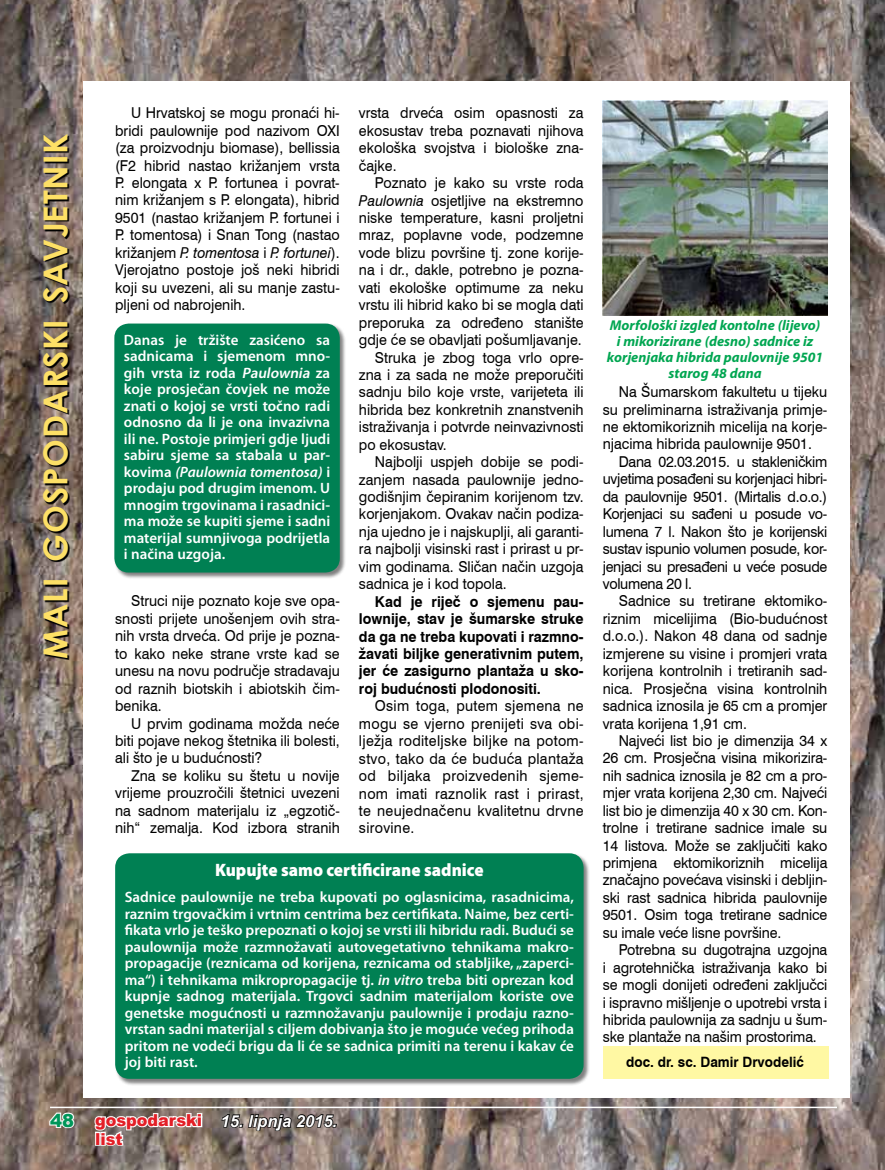
<style>
.page{position:relative;width:885px;height:1170px;background:#fff}
.page>*{position:absolute;margin:0;border:0;box-sizing:border-box;transform-origin:0 0}
.t1{font:700 33px "Century Gothic";letter-spacing:.03em;color:#fde066}
.t2{font:900 18px "Myriad Pro";color:#fff;scale:.95 1}
.t3{font:900 18px "Arial";color:#009659}
.t4{font:900 16.5px/17.9px "Arial";color:#e31f27}
.t5{font:15px/17.4px "Swiss 721 BT";color:#000;text-align:justify;scale:.95 1}
.t6{font:600 15px/16.5px "Myriad Pro";color:#fff;text-align:justify}
.t7{font:700 15px/17.4px "Swiss 721 BT";color:#000;text-align:justify;scale:.95 1}
.t8{font:italic 700 14.25px/15.8px "Myriad Pro";color:#00a651;text-align:center}
.t9{font:700 14.25px "Swiss 721 BT";color:#000;scale:.95 1}
.s1{font-style:italic}
.s2{font-weight:700;font-style:italic;color:#fff}
</style>
<div class="page">
<img style="left:0;top:0;width:884px;height:1169px">
<svg style="left:45px;top:135px;width:25px;height:524px;background:#4f453f"></svg>
<hr style="left:50px;top:1106px;width:786px;height:2px;background:#fff">
<svg style="left:220px;top:1112px;width:118px;height:19px;background:#564d49"></svg>
<svg style="left:93px;top:1111px;width:109px;height:36px"></svg>
<svg style="left:48px;top:1110px;width:28px;height:19px"></svg>
<div style="left:83px;top:81px;width:766px;height:1016px;background:#fff"></div>
<div style="left:115px;top:852px;width:475px;height:233px;background:#000;opacity:.5"></div>
<div style="left:115px;top:853px;width:468px;height:225px;background:#008053;border-radius:14px"></div>
<img style="left:602px;top:101px;width:225px;height:214px">
<div style="left:114px;top:323px;width:232px;height:256px;background:#000;opacity:.5"></div>
<div style="left:114px;top:323px;width:226px;height:249px;background:#008053;border-radius:14px"></div>
<div style="left:602px;top:1046px;width:226px;height:32px;background:#fff8a3"></div>
<h1 class="t1" style="left:30px;top:659px;width:527px;rotate:-90deg">MALI GOSPODARSKI SAVJETNIK</h1>
<p class="t3" style="left:50px;top:1107px;width:26px">48</p>
<p class="t5" style="left:115px;top:104px;width:238px;text-indent:16px">U Hrvatskoj se mogu pronaći hi&shy;bridi paulownije pod nazivom OXI (za proizvodnju biomase), bellissia (F2 hibrid nastao križanjem vrsta P. elongata x P. fortunea i povrat&shy;nim križanjem s P. elongata), hibrid 9501 (nastao križanjem P. fortunei i P. tomentosa) i Snan Tong (nastao križanjem <span class="s1">P. tomentosa</span> i <span class="s1">P. fortunei</span>).<br>Vjerojatno postoje još neki hibridi koji su uvezeni, ali su manje zastu&shy;pljeni od nabrojenih.</p>
<p class="t6" style="left:124px;top:331px;width:208px">Danas je tržište zasićeno sa sadnicama i sjemenom mno&shy;gih vrsta iz roda <span class="s1">Paulownia</span> za koje prosječan čovjek ne može znati o kojoj se vrsti točno radi odnosno da li je ona invazivna ili ne. Postoje primjeri gdje ljudi sabiru sjeme sa stabala u par&shy;kovima <span class="s1">(Paulownia tomentosa)</span> i prodaju pod drugim imenom. U mnogim trgovinama i rasadnici&shy;ma može se kupiti sjeme i sadni materijal sumnjivoga podrijetla i načina uzgoja.</p>
<p class="t5" style="left:115px;top:592px;width:238px;text-indent:16px">Struci nije poznato koje sve opa&shy;snosti prijete unošenjem ovih stra&shy;nih vrsta drveća. Od prije je pozna&shy;to kako neke strane vrste kad se unesu na novu područje stradavaju od raznih biotskih i abiotskih čim&shy;benika.</p>
<p class="t5" style="left:115px;top:714px;width:238px;text-indent:16px">U prvim godinama možda neće biti pojave nekog štetnika ili bolesti, ali što je u budućnosti?</p>
<p class="t5" style="left:115px;top:766px;width:238px;text-indent:16px">Zna se koliku su štetu u novije vrijeme prouzročili štetnici uvezeni na sadnom materijalu iz „egzotič&shy;nih“ zemalja. Kod izbora stranih</p>
<p class="t5" style="left:359px;top:104px;width:238px">vrsta drveća osim opasnosti za ekosustav treba poznavati njihova ekološka svojstva i biološke zna&shy;čajke.</p>
<p class="t5" style="left:375px;top:174px;width:221px">Poznato je kako su vrste roda</p>
<p class="t5" style="left:359px;top:191px;width:238px"><span class="s1">Paulownia</span> osjetljive na ekstremno</p>
<p class="t5" style="left:359px;top:209px;width:238px">niske temperature, kasni proljetni</p>
<p class="t5" style="left:359px;top:226px;width:238px">mraz, poplavne vode, podzemne</p>
<p class="t5" style="left:359px;top:244px;width:238px">vode blizu površine tj. zone korije-</p>
<p class="t5" style="left:359px;top:261px;width:238px">na i dr., dakle, potrebno je pozna-</p>
<p class="t5" style="left:359px;top:278px;width:238px">vati ekološke optimume za neku</p>
<p class="t5" style="left:359px;top:296px;width:238px">vrstu ili hibrid kako bi se mogla dati</p>
<p class="t5" style="left:359px;top:313px;width:238px">preporuka za određeno stanište</p>
<p class="t5" style="left:359px;top:331px;width:236px">gdje će se obavljati pošumljavanje.</p>
<p class="t5" style="left:375px;top:348px;width:221px">Struka je zbog toga vrlo opre-</p>
<p class="t5" style="left:359px;top:366px;width:238px">zna i za sada ne može preporučiti</p>
<p class="t5" style="left:359px;top:383px;width:238px">sadnju bilo koje vrste, varijeteta ili</p>
<p class="t5" style="left:359px;top:400px;width:238px">hibrida bez konkretnih znanstvenih</p>
<p class="t5" style="left:359px;top:418px;width:238px">istraživanja i potvrde neinvazivnosti</p>
<p class="t5" style="left:359px;top:435px;width:94px">po ekosustav.</p>
<p class="t5" style="left:375px;top:453px;width:221px">Najbolji uspjeh dobije se podi-</p>
<p class="t5" style="left:359px;top:470px;width:238px">zanjem nasada paulownije jedno-</p>
<p class="t5" style="left:359px;top:488px;width:238px">godišnjim čepiranim korijenom tzv.</p>
<p class="t5" style="left:359px;top:505px;width:238px">korjenjakom. Ovakav način podiza-</p>
<p class="t5" style="left:359px;top:522px;width:238px">nja ujedno je i najskuplji, ali garanti-</p>
<p class="t5" style="left:359px;top:540px;width:238px">ra najbolji visinski rast i prirast u pr-</p>
<p class="t5" style="left:359px;top:557px;width:238px">vim godinama. Sličan način uzgoja</p>
<p class="t5" style="left:359px;top:575px;width:157px">sadnica je i kod topola.</p>
<p class="t7" style="left:359px;top:592px;width:238px;text-indent:16px">Kad je riječ o sjemenu pau&shy;lownije, stav je šumarske struke da ga ne treba kupovati i razmno&shy;žavati biljke generativnim putem, jer će zasigurno plantaža u sko&shy;roj budućnosti plodonositi.</p>
<p class="t5" style="left:359px;top:697px;width:238px;text-indent:16px">Osim toga, putem sjemena ne mogu se vjerno prenijeti sva obi&shy;lježja roditeljske biljke na potom&shy;stvo, tako da će buduća plantaža od biljaka proizvedenih sjeme&shy;nom imati raznolik rast i prirast, te neujednačenu kvalitetnu drvne sirovine.</p>
<p class="t2" style="left:215px;top:858px;width:284px">Kupujte samo certificirane sadnice</p>
<p class="t6" style="left:125px;top:888px;width:450px">Sadnice paulownije ne treba kupovati po oglasnicima, rasadnicima, raznim trgovačkim i vrtnim centrima bez certifikata. Naime, bez certi&shy;fikata vrlo je teško prepoznati o kojoj se vrsti ili hibridu radi. Budući se paulownija može razmnožavati autovegetativno tehnikama makro&shy;propagacije (reznicama od korijena, reznicama od stabljike, „zaperci&shy;ma“) i tehnikama mikropropagacije tj. <span class="s1">in vitro</span> treba biti oprezan kod kupnje sadnog materijala. Trgovci sadnim materijalom koriste ove genetske mogućnosti u razmnožavanju paulownije i prodaju razno&shy;vrstan sadni materijal s ciljem dobivanja što je moguće većeg prihoda pritom ne vodeći brigu da li će se sadnica primiti na terenu i kakav će joj biti rast.</p>
<p class="t4" style="left:95px;top:1111px;width:243px">gospodarski <span class="s2">15. lipnja 2015. </span>list</p>
<p class="t8" style="left:607px;top:318px;width:218px">Morfološki izgled kontolne (lijevo) i mikorizirane (desno) sadnice iz korjenjaka hibrida paulovnije 9501 starog 48 dana</p>
<p class="t5" style="left:602px;top:383px;width:238px;text-indent:16px">Na Šumarskom fakultetu u tijeku su preliminarna istraživanja primje&shy;ne ektomikoriznih micelija na korje&shy;njacima hibrida paulownije 9501.</p>
<p class="t5" style="left:602px;top:452px;width:238px;text-indent:16px">Dana 02.03.2015. u stakleničkim uvjetima posađeni su korjenjaci hibri&shy;da paulovnije 9501. (Mirtalis d.o.o.)<br>Korjenjaci su sađeni u posude vo&shy;lumena 7 l. Nakon što je korijenski sustav ispunio volumen posude, kor&shy;jenjaci su presađeni u veće posude volumena 20 l.</p>
<p class="t5" style="left:602px;top:592px;width:238px;text-indent:16px">Sadnice su tretirane ektomiko&shy;riznim micelijima (Bio-budućnost d.o.o.). Nakon 48 dana od sadnje izmjerene su visine i promjeri vrata korijena kontrolnih i tretiranih sad&shy;nica. Prosječna visina kontrolnih sadnica iznosila je 65 cm a promjer vrata korijena 1,91 cm.</p>
<p class="t5" style="left:602px;top:731px;width:238px;text-indent:16px">Najveći list bio je dimenzija 34 x 26 cm. Prosječna visina mikorizira&shy;nih sadnica iznosila je 82 cm a pro&shy;mjer vrata korijena 2,30 cm. Najveći list bio je dimenzija 40 x 30 cm. Kon&shy;trolne i tretirane sadnice imale su 14 listova. Može se zaključiti kako primjena ektomikoriznih micelija značajno povećava visinski i debljin&shy;ski rast sadnica hibrida paulovnije 9501. Osim toga tretirane sadnice su imale veće lisne površine.</p>
<p class="t5" style="left:602px;top:941px;width:238px;text-indent:16px">Potrebna su dugotrajna uzgojna i agrotehnička istraživanja kako bi se mogli donijeti određeni zaključci i ispravno mišljenje o upotrebi vrsta i hibrida paulownija za sadnju u šum&shy;ske plantaže na našim prostorima.</p>
<p class="t9" style="left:626px;top:1053px;width:188px">doc. dr. sc. Damir Drvodelić</p>
</div>
